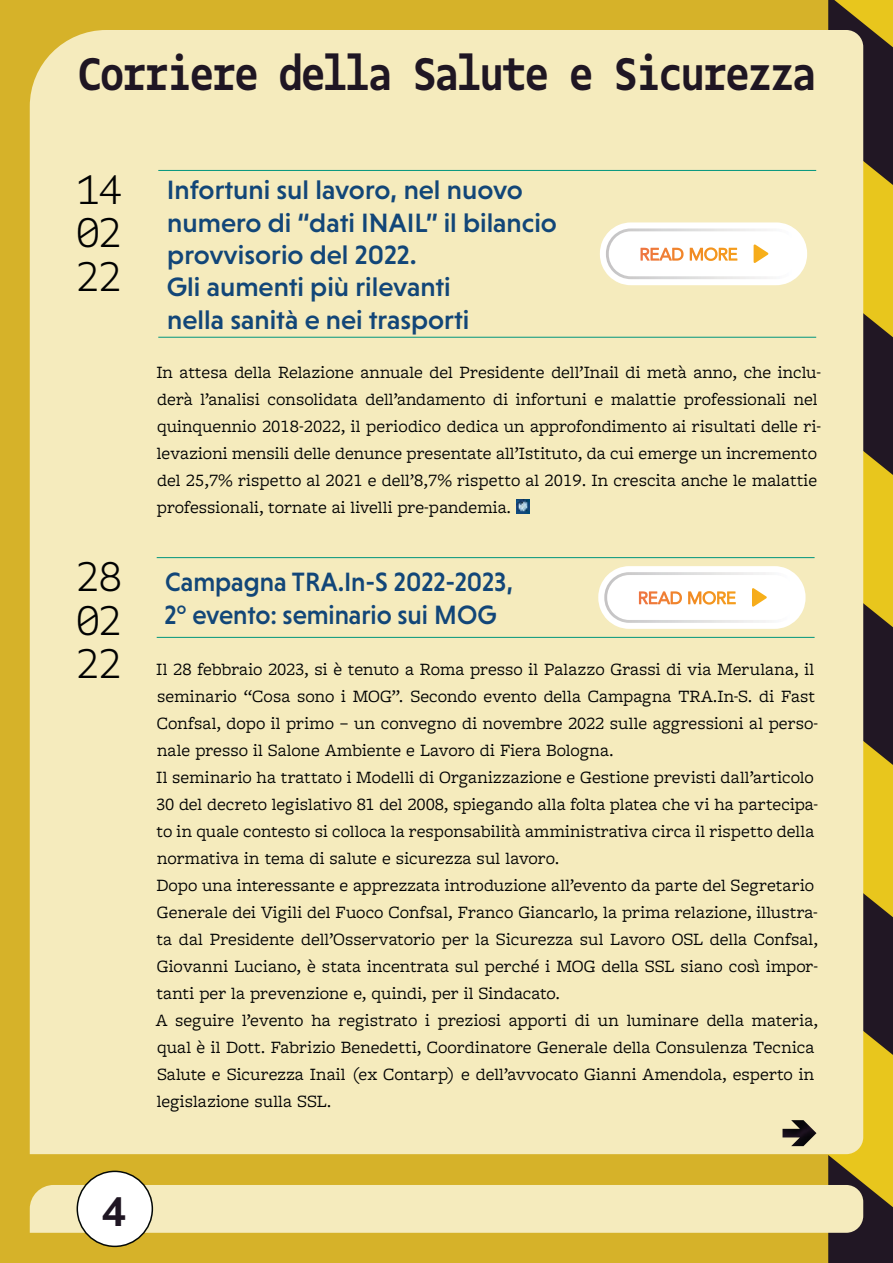
<style>
.page{position:relative;width:893px;height:1263px;background:#fff}
.page>*{position:absolute;margin:0;border:0;box-sizing:border-box;transform-origin:0 0}
.t1{font:700 49.5px "Gemeli Mono";letter-spacing:-.025em;color:#1f1623;scale:.95 1}
.t2{font:300 45px/43.5px "Gemeli Mono";color:#010202;text-align:justify}
.t3{font:700 45px "Gemeli Mono";color:#1f1623}
.t4{font:500 27px/32.4px "Niveau Grotesk";color:#124678}
.t5{font:18px/27px "Freight Macro Pro";color:#010202}
</style>
<div class="page">
<div style="left:0;top:0;width:892px;height:1263px;background:#d6b229"></div>
<div style="left:828px;top:0;width:64px;height:1263px;background:#e8c61d"></div>
<svg style="left:863px;top:865px;width:29px;height:241px"></svg>
<svg style="left:863px;top:575px;width:29px;height:241px"></svg>
<svg style="left:863px;top:285px;width:29px;height:241px"></svg>
<svg style="left:828px;top:0;width:64px;height:236px"></svg>
<div style="left:30px;top:30px;width:833px;height:1124px;background:#f5ebbd"></div>
<svg style="left:30px;top:1155px;width:862px;height:108px"></svg>
<div style="left:77px;top:1171px;width:75px;height:75px;background:#fff;border-radius:50%"></div>
<div style="left:77px;top:1171px;width:76px;height:76px;border:2px solid #030806;border-radius:50%"></div>
<hr style="left:158px;top:170px;width:658px;height:1px;background:#00957d">
<hr style="left:158px;top:337px;width:658px;height:1px;background:#00957d">
<svg style="left:600px;top:222px;width:207px;height:63px;background:#faf3e9"></svg>
<img style="left:516px;top:499px;width:13px;height:14px">
<hr style="left:157px;top:557px;width:657px;height:1px;background:#00957d">
<hr style="left:157px;top:637px;width:657px;height:1px;background:#00957d">
<svg style="left:598px;top:566px;width:207px;height:63px;background:#faf3ea"></svg>
<img style="left:782px;top:1120px;width:34px;height:26px">
<h1 class="t1" style="left:78px;top:44px;width:778px">Corriere della Salute e Sicurezza</h1>
<h2 class="t2" style="left:77px;top:167px;width:46px">14<br>02<br>22</h2>
<h2 class="t2" style="left:77px;top:554px;width:46px">28<br>02<br>22</h2>
<h3 class="t4" style="left:167px;top:176px;width:392px">Infortuni sul lavoro, nel nuovo numero di “dati INAIL” il bilancio provvisorio del 2022.<br>Gli aumenti più rilevanti<br>nella sanità e nei trasporti</h3>
<p class="t5" style="left:156px;top:361px;width:666px">In attesa della Relazione annuale del Presidente dell’Inail di metà anno, che inclu&shy;derà l’analisi consolidata dell’andamento di infortuni e malattie professionali nel quinquennio 2018-2022, il periodico dedica un approfondimento ai risultati delle ri&shy;levazioni mensili delle denunce presentate all’Istituto, da cui emerge un incremento del 25,7% rispetto al 2021 e dell’8,7% rispetto al 2019. In crescita anche le malattie professionali, tornate ai livelli pre-pandemia.</p>
<h3 class="t4" style="left:164px;top:568px;width:350px">Campagna TRA.In-S 2022-2023,<br>2° evento: seminario sui MOG</h3>
<p class="t5" style="left:156px;top:658px;width:664px">Il 28 febbraio 2023, si è tenuto a Roma presso il Palazzo Grassi di via Merulana, il seminario “Cosa sono i MOG”. Secondo evento della Campagna TRA.In-S. di Fast Confsal, dopo il primo – un convegno di novembre 2022 sulle aggressioni al perso&shy;nale presso il Salone Ambiente e Lavoro di Fiera Bologna.<br>Il seminario ha trattato i Modelli di Organizzazione e Gestione previsti dall’articolo 30 del decreto legislativo 81 del 2008, spiegando alla folta platea che vi ha partecipa&shy;to in quale contesto si colloca la responsabilità amministrativa circa il rispetto della normativa in tema di salute e sicurezza sul lavoro.<br>Dopo una interessante e apprezzata introduzione all’evento da parte del Segretario Generale dei Vigili del Fuoco Confsal, Franco Giancarlo, la prima relazione, illustra&shy;ta dal Presidente dell’Osservatorio per la Sicurezza sul Lavoro OSL della Confsal, Giovanni Luciano, è stata incentrata sul perché i MOG della SSL siano così impor&shy;tanti per la prevenzione e, quindi, per il Sindacato.<br>A seguire l’evento ha registrato i preziosi apporti di un luminare della materia, qual è il Dott. Fabrizio Benedetti, Coordinatore Generale della Consulenza Tecnica Salute e Sicurezza Inail (ex Contarp) e dell’avvocato Gianni Amendola, esperto in legislazione sulla SSL.</p>
<h2 class="t3" style="left:103px;top:1184px;width:24px">4</h2>
</div>
